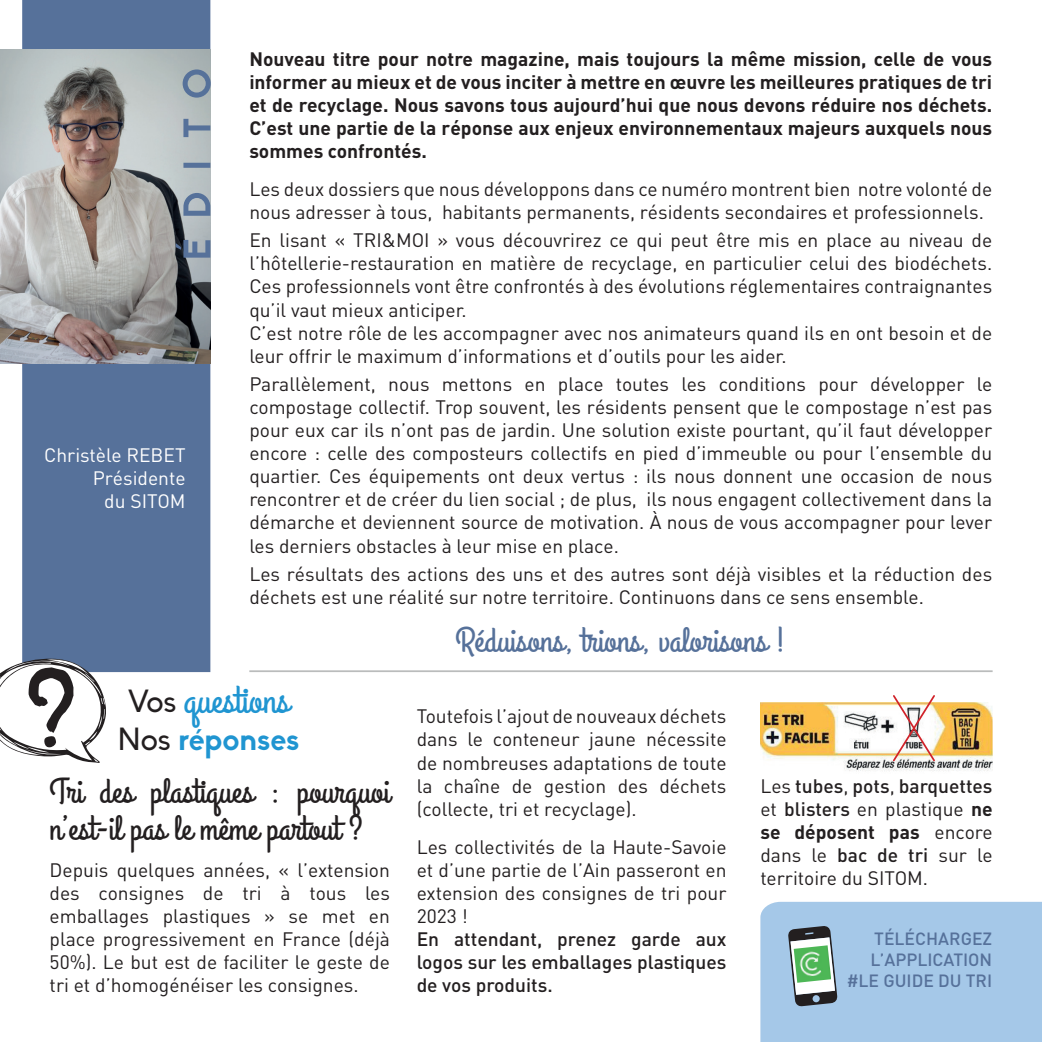
<style>
.page{position:relative;width:1042px;height:1042px;background:#fff}
.page>*{position:absolute;margin:0;border:0;box-sizing:border-box;transform-origin:0 0}
.t1{font:38.5px "Grand Hotel";color:#2095d1}
.t2{font:35px/36.8px "Grand Hotel";color:#231f20}
.t3{font:35px "Grand Hotel";color:#56719a}
.t4{font:700 31.5px "Biko";color:#2095d1}
.t5{font:19.25px/23.1px "DIN";color:#231f20;text-align:justify}
.t6{font:700 19.25px/23.1px "DIN";color:#231f20;text-align:justify}
.t7{font:500 19.25px/23.1px "DIN";color:#231f20;text-align:justify}
.t8{font:19.25px/23.1px "DIN";color:#fff;text-align:right}
.t9{font:500 17.5px/21px "DIN";color:#56719a;text-align:right}
.s1{font-family:"Biko";font-size:31.5px;color:#231f20}
.s2{font-weight:400;color:#231f20}
.s3{font-weight:500}
.s4{font-weight:700}
</style>
<div class="page">
<div style="left:22px;top:0;width:188px;height:672px;background:#56719a"></div>
<img style="left:0;top:50px;width:210px;height:313px">
<svg style="left:176px;top:69px;width:35px;height:189px"></svg>
<hr style="left:249px;top:670px;width:743px;height:2px;background:#babcbc">
<svg style="left:0;top:657px;width:107px;height:106px"></svg>
<img style="left:760px;top:702px;width:232px;height:69px">
<svg style="left:891px;top:695px;width:45px;height:68px"></svg>
<div style="left:760px;top:902px;width:282px;height:140px;background:#a5c8e8"></div>
<img style="left:794px;top:945px;width:37px;height:38px">
<p class="t8" style="left:44px;top:443px;width:143px">Christèle REBET<br>Présidente<br>du SITOM</p>
<p class="t6" style="left:249px;top:46px;width:744px">Nouveau titre pour notre magazine, mais toujours la même mission, celle de vous informer au mieux et de vous inciter à mettre en œuvre les meilleures pratiques de tri et de recyclage. Nous savons tous aujourd’hui que nous devons réduire nos déchets.<br>C’est une partie de la réponse aux enjeux environnementaux majeurs auxquels nous sommes confrontés.</p>
<p class="t5" style="left:249px;top:177px;width:744px">Les deux dossiers que nous développons dans ce numéro montrent bien notre volonté de nous adresser à tous, habitants permanents, résidents secondaires et professionnels.</p>
<p class="t5" style="left:249px;top:228px;width:744px;text-align:left">En lisant « TRI&amp;MOI » vous découvrirez ce qui peut être mis en place au niveau de l’hôtellerie-restauration en matière de recyclage, en particulier celui des biodéchets.<br>Ces professionnels vont être confrontés à des évolutions réglementaires contraignantes qu’il vaut mieux anticiper.<br>C’est notre rôle de les accompagner avec nos animateurs quand ils en ont besoin et de leur offrir le maximum d’informations et d’outils pour les aider.</p>
<p class="t5" style="left:249px;top:372px;width:744px">Parallèlement, nous mettons en place toutes les conditions pour développer le compostage collectif. Trop souvent, les résidents pensent que le compostage n’est pas pour eux car ils n’ont pas de jardin. Une solution existe pourtant, qu’il faut développer encore : celle des composteurs collectifs en pied d’immeuble ou pour l’ensemble du quartier. Ces équipements ont deux vertus : ils nous donnent une occasion de nous rencontrer et de créer du lien social ; de plus, ils nous engagent collectivement dans la démarche et deviennent source de motivation. À nous de vous accompagner pour lever les derniers obstacles à leur mise en place.</p>
<p class="t5" style="left:249px;top:562px;width:744px">Les résultats des actions des uns et des autres sont déjà visibles et la réduction des déchets est une réalité sur notre territoire. Continuons dans ce sens ensemble.</p>
<h2 class="t3" style="left:455px;top:617px;width:332px">Réduisons, trions, valorisons !</h2>
<h1 class="t1" style="left:128px;top:675px;width:163px"><span class="s1">Vos</span> questions</h1>
<h3 class="t4" style="left:118px;top:720px;width:184px"><span class="s2">Nos</span> réponses</h3>
<h2 class="t2" style="left:50px;top:774px;width:342px">Tri des plastiques : pourquoi n’est-il pas le même partout ?</h2>
<p class="t5" style="left:50px;top:858px;width:342px">Depuis quelques années, « l’extension des consignes de tri à tous les emballages plastiques » se met en place progressivement en France (déjà 50%). Le but est de faciliter le geste de tri et d’homogénéiser les consignes.</p>
<p class="t5" style="left:417px;top:704px;width:311px">Toutefois l’ajout de nouveaux déchets dans le conteneur jaune nécessite de nombreuses adaptations de toute la chaîne de gestion des déchets (collecte, tri et recyclage).</p>
<p class="t5" style="left:417px;top:835px;width:311px">Les collectivités de la Haute-Savoie et d’une partie de l’Ain passeront en extension des consignes de tri pour 2023 !</p>
<p class="t7" style="left:417px;top:927px;width:311px">En attendant, prenez garde aux logos sur les emballages plastiques de vos produits.</p>
<p class="t9" style="left:847px;top:927px;width:147px">TÉLÉCHARGEZ<br>L’APPLICATION #LE GUIDE DU TRI</p>
<p class="t5" style="left:760px;top:774px;width:234px">Les <span class="s3">tubes</span>, <span class="s3">pots</span>, <span class="s3">barquettes </span>et <span class="s3">blisters</span> en plastique <span class="s4">ne se déposent pas</span> encore dans le <span class="s3">bac de tri</span> sur le territoire du SITOM.</p>
</div>
